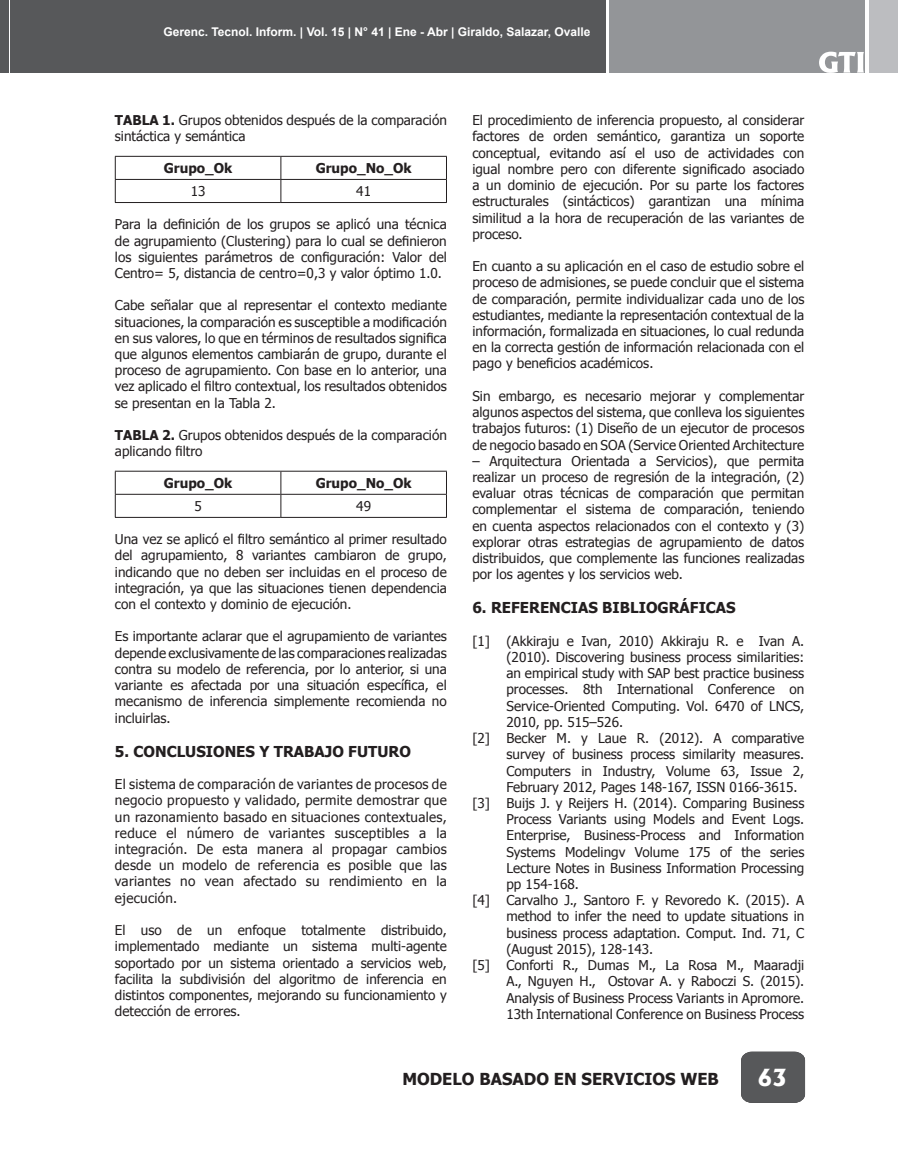
<style>
.page{position:relative;width:898px;height:1166px;background:#fff}
.page>*{position:absolute;margin:0;border:0;box-sizing:border-box;transform-origin:0 0}
.t1{font:800 22.5px "Albertus";color:#fff}
.t2{font:700 16.5px "Tahoma";color:#231f20}
.t3{font:700 15px "Tahoma";color:#231f20}
.t4{font:13.5px/16.2px "Tahoma";color:#231f20;text-align:justify}
.t5{font:700 13.5px "Tahoma";color:#231f20}
.t6{font:700 12px "Arial";color:#fff}
.s1{font-weight:700}
</style>
<div class="page">
<div style="left:10px;top:0;width:595px;height:73px;background:#57585a"></div>
<div style="left:609px;top:0;width:255px;height:73px;background:#939598"></div>
<div style="left:868px;top:0;width:29px;height:73px;background:#bcbdc0"></div>
<div style="left:741px;top:1051px;width:63px;height:51px;background:#57585a"></div>
<div style="left:0;top:0;width:9px;height:73px;background:#57585a"></div>
<svg style="left:819px;top:52px;width:44px;height:21px"></svg>
<hr style="left:115px;top:156px;width:166px;height:1px;background:#231f20">
<hr style="left:281px;top:156px;width:165px;height:1px;background:#231f20">
<hr style="left:115px;top:179px;width:166px;height:1px;background:#231f20">
<svg style="left:115px;top:157px;width:1px;height:45px"></svg>
<hr style="left:281px;top:179px;width:165px;height:1px;background:#231f20">
<svg style="left:280px;top:157px;width:1px;height:45px"></svg>
<svg style="left:446px;top:157px;width:1px;height:45px"></svg>
<hr style="left:115px;top:202px;width:166px;height:1px;background:#231f20">
<hr style="left:281px;top:202px;width:165px;height:1px;background:#231f20">
<hr style="left:115px;top:470px;width:166px;height:1px;background:#231f20">
<hr style="left:281px;top:470px;width:165px;height:1px;background:#231f20">
<hr style="left:115px;top:494px;width:166px;height:1px;background:#231f20">
<svg style="left:115px;top:471px;width:1px;height:46px"></svg>
<hr style="left:281px;top:494px;width:165px;height:1px;background:#231f20">
<svg style="left:280px;top:471px;width:1px;height:46px"></svg>
<svg style="left:446px;top:471px;width:1px;height:46px"></svg>
<hr style="left:115px;top:517px;width:166px;height:1px;background:#231f20">
<hr style="left:281px;top:517px;width:165px;height:1px;background:#231f20">
<p class="t6" style="left:163px;top:24px;width:428px">Gerenc. Tecnol. Inform. | Vol. 15 | N° 41 | Ene - Abr | Giraldo, Salazar, Ovalle</p>
<p class="t4" style="left:115px;top:112px;width:333px"><span class="s1">TABLA 1.</span> Grupos obtenidos después de la comparación sintáctica y semántica</p>
<p class="t5" style="left:164px;top:159px;width:70px">Grupo_Ok</p>
<p class="t5" style="left:315px;top:159px;width:97px">Grupo_No_Ok</p>
<p class="t4" style="left:191px;top:182px;width:16px">13</p>
<p class="t4" style="left:356px;top:182px;width:16px">41</p>
<p class="t4" style="left:115px;top:216px;width:333px">Para la definición de los grupos se aplicó una técnica de agrupamiento (Clustering) para lo cual se definieron los siguientes parámetros de configuración: Valor del Centro= 5, distancia de centro=0,3 y valor óptimo 1.0.</p>
<p class="t4" style="left:115px;top:297px;width:333px">Cabe señalar que al representar el contexto mediante situaciones, la comparación es susceptible a modificación en sus valores, lo que en términos de resultados significa que algunos elementos cambiarán de grupo, durante el proceso de agrupamiento. Con base en lo anterior, una vez aplicado el filtro contextual, los resultados obtenidos se presentan en la Tabla 2.</p>
<p class="t4" style="left:115px;top:426px;width:333px"><span class="s1">TABLA 2.</span> Grupos obtenidos después de la comparación aplicando filtro</p>
<p class="t5" style="left:164px;top:473px;width:70px">Grupo_Ok</p>
<p class="t5" style="left:315px;top:473px;width:97px">Grupo_No_Ok</p>
<p class="t4" style="left:194px;top:497px;width:9px">5</p>
<p class="t4" style="left:356px;top:497px;width:16px">49</p>
<p class="t4" style="left:115px;top:530px;width:333px">Una vez se aplicó el filtro semántico al primer resultado del agrupamiento, 8 variantes cambiaron de grupo, indicando que no deben ser incluidas en el proceso de integración, ya que las situaciones tienen dependencia con el contexto y dominio de ejecución.</p>
<p class="t4" style="left:115px;top:627px;width:333px">Es importante aclarar que el agrupamiento de variantes depende exclusivamente de las comparaciones realizadas contra su modelo de referencia, por lo anterior, si una variante es afectada por una situación específica, el mecanismo de inferencia simplemente recomienda no incluirlas.</p>
<p class="t3" style="left:115px;top:740px;width:297px">5. CONCLUSIONES Y TRABAJO FUTURO</p>
<p class="t4" style="left:115px;top:775px;width:333px">El sistema de comparación de variantes de procesos de negocio propuesto y validado, permite demostrar que un razonamiento basado en situaciones contextuales, reduce el número de variantes susceptibles a la integración. De esta manera al propagar cambios desde un modelo de referencia es posible que las variantes no vean afectado su rendimiento en la ejecución.</p>
<p class="t4" style="left:115px;top:921px;width:333px">El uso de un enfoque totalmente distribuido, implementado mediante un sistema multi-agente soportado por un sistema orientado a servicios web, facilita la subdivisión del algoritmo de inferencia en distintos componentes, mejorando su funcionamiento y detección de errores.</p>
<p class="t4" style="left:472px;top:112px;width:333px">El procedimiento de inferencia propuesto, al considerar factores de orden semántico, garantiza un soporte conceptual, evitando así el uso de actividades con igual nombre pero con diferente significado asociado a un dominio de ejecución. Por su parte los factores estructurales (sintácticos) garantizan una mínima similitud a la hora de recuperación de las variantes de proceso.</p>
<p class="t4" style="left:472px;top:257px;width:333px">En cuanto a su aplicación en el caso de estudio sobre el proceso de admisiones, se puede concluir que el sistema de comparación, permite individualizar cada uno de los estudiantes, mediante la representación contextual de la información, formalizada en situaciones, lo cual redunda en la correcta gestión de información relacionada con el pago y beneficios académicos.</p>
<p class="t4" style="left:472px;top:387px;width:333px">Sin embargo, es necesario mejorar y complementar algunos aspectos del sistema, que conlleva los siguientes trabajos futuros: (1) Diseño de un ejecutor de procesos de negocio basado en SOA (Service Oriented Architecture</p>
<p class="t4" style="left:472px;top:452px;width:333px">– Arquitectura Orientada a Servicios), que permita realizar un proceso de regresión de la integración, (2) evaluar otras técnicas de comparación que permitan complementar el sistema de comparación, teniendo en cuenta aspectos relacionados con el contexto y (3) explorar otras estrategias de agrupamiento de datos distribuidos, que complemente las funciones realizadas por los agentes y los servicios web.</p>
<p class="t3" style="left:472px;top:597px;width:265px">6. REFERENCIAS BIBLIOGRÁFICAS</p>
<p class="t4" style="left:472px;top:632px;width:333px">[1] (Akkiraju e Ivan, 2010) Akkiraju R. e Ivan A.</p>
<p class="t4" style="left:506px;top:648px;width:299px">(2010). Discovering business process similarities:</p>
<p class="t4" style="left:506px;top:664px;width:299px">an empirical study with SAP best practice business</p>
<p class="t4" style="left:506px;top:680px;width:299px">processes. 8th International Conference on</p>
<p class="t4" style="left:506px;top:697px;width:299px">Service-Oriented Computing. Vol. 6470 of LNCS,</p>
<p class="t4" style="left:506px;top:713px;width:118px">2010, pp. 515–526.</p>
<p class="t4" style="left:472px;top:729px;width:333px">[2] Becker M. y Laue R. (2012). A comparative</p>
<p class="t4" style="left:506px;top:745px;width:299px">survey of business process similarity measures.</p>
<p class="t4" style="left:506px;top:761px;width:299px">Computers in Industry, Volume 63, Issue 2,</p>
<p class="t4" style="left:506px;top:778px;width:292px">February 2012, Pages 148-167, ISSN 0166-3615.</p>
<p class="t4" style="left:472px;top:794px;width:333px">[3] Buijs J. y Reijers H. (2014). Comparing Business</p>
<p class="t4" style="left:506px;top:810px;width:299px">Process Variants using Models and Event Logs.</p>
<p class="t4" style="left:506px;top:826px;width:299px">Enterprise, Business-Process and Information</p>
<p class="t4" style="left:506px;top:842px;width:299px">Systems Modelingv Volume 175 of the series</p>
<p class="t4" style="left:506px;top:859px;width:299px">Lecture Notes in Business Information Processing</p>
<p class="t4" style="left:506px;top:875px;width:74px">pp 154-168.</p>
<p class="t4" style="left:472px;top:891px;width:333px">[4] Carvalho J., Santoro F. y Revoredo K. (2015). A</p>
<p class="t4" style="left:506px;top:907px;width:299px">method to infer the need to update situations in</p>
<p class="t4" style="left:506px;top:923px;width:299px">business process adaptation. Comput. Ind. 71, C</p>
<p class="t4" style="left:506px;top:940px;width:148px">(August 2015), 128-143.</p>
<p class="t4" style="left:472px;top:956px;width:333px">[5] Conforti R., Dumas M., La Rosa M., Maaradji</p>
<p class="t4" style="left:506px;top:972px;width:299px">A., Nguyen H., Ostovar A. y Raboczi S. (2015).</p>
<p class="t4" style="left:506px;top:988px;width:299px">Analysis of Business Process Variants in Apromore.</p>
<p class="t4" style="left:506px;top:1004px;width:299px">13th International Conference on Business Process</p>
<p class="t2" style="left:402px;top:1067px;width:318px">MODELO BASADO EN SERVICIOS WEB</p>
<h1 class="t1" style="left:757px;top:1062px;width:31px">63</h1>
</div>
